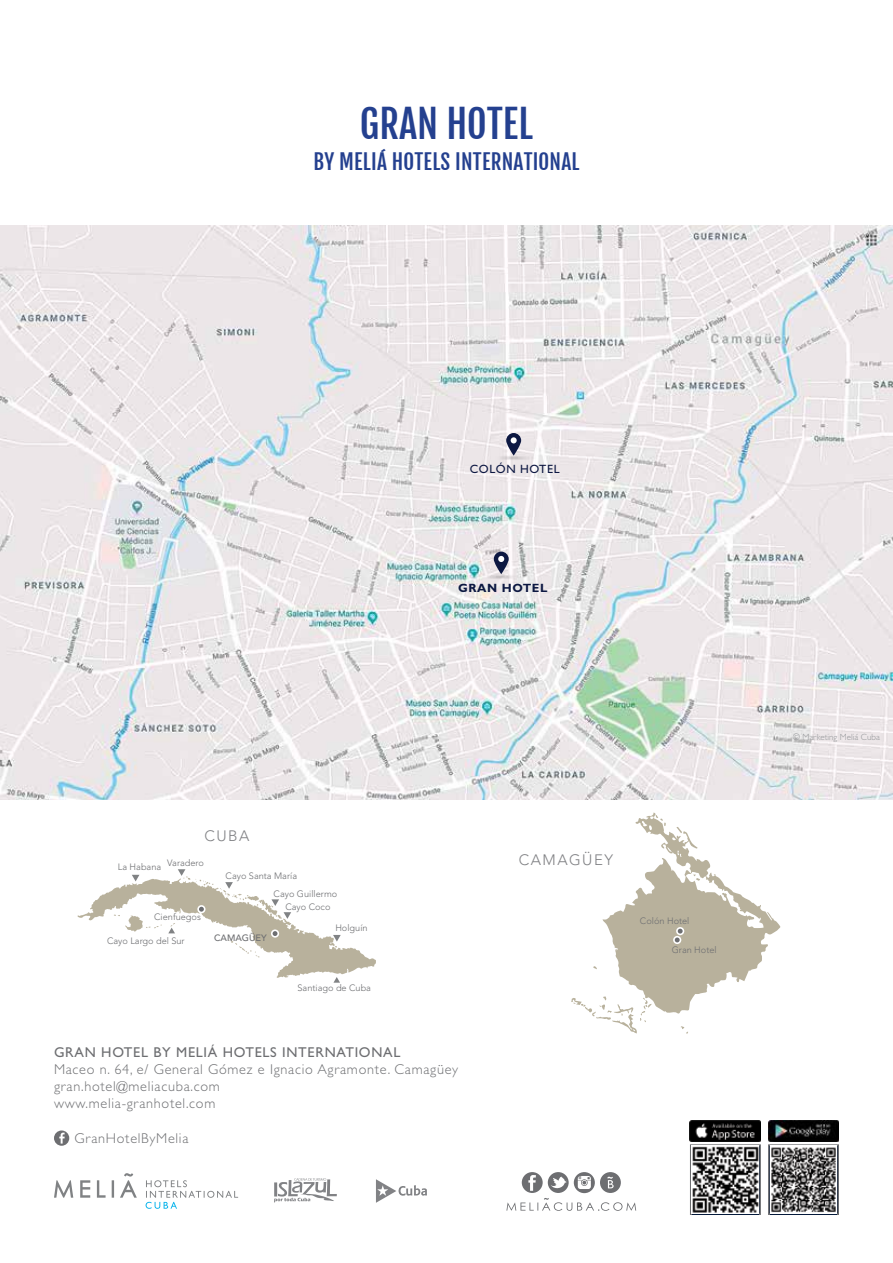
<style>
.page{position:relative;width:893px;height:1263px;background:#fff}
.page>*{position:absolute;margin:0;border:0;box-sizing:border-box;transform-origin:0 0}
.t1{font:38.25px "Fjalla One";color:#24408f}
.t2{font:21px "Fjalla One";letter-spacing:.01em;color:#24408f}
.t3{font:300 15px "Avenir LT Std";letter-spacing:.1em;color:#818285}
.t4{font:300 14.25px/17.1px "Gill Sans Std";letter-spacing:.05em;color:#6d6e71}
.t5{font:14.25px "Gill Sans Std";letter-spacing:.05em;color:#6d6e71}
.t6{font:12px "Gill Sans Std";letter-spacing:.05em;color:#0d1842}
.t7{font:700 12px "Gill Sans Std";letter-spacing:.05em;color:#0d1842}
.t8{font:300 9.15px/13px "Avenir LT Std";color:#6d6e71;text-align:center}
.t9{font:500 9.15px "Avenir LT Std";color:#6d6e71}
.t10{font:300 9px "Gill Sans Std";color:#919396}
</style>
<div class="page">
<img style="left:0;top:225px;width:893px;height:574px">
<svg style="left:54px;top:1130px;width:15px;height:16px"></svg>
<svg style="left:59px;top:1132px;width:6px;height:11px"></svg>
<svg style="left:376px;top:1179px;width:51px;height:24px"></svg>
<svg style="left:54px;top:1173px;width:184px;height:36px"></svg>
<svg style="left:690px;top:1144px;width:71px;height:71px"></svg>
<svg style="left:768px;top:1144px;width:71px;height:71px"></svg>
<img style="left:692px;top:1146px;width:67px;height:68px">
<img style="left:770px;top:1146px;width:67px;height:68px">
<img style="left:690px;top:1121px;width:71px;height:21px">
<img style="left:768px;top:1121px;width:71px;height:21px">
<svg style="left:274px;top:1178px;width:63px;height:24px"></svg>
<img style="left:492px;top:456px;width:43px;height:4px">
<svg style="left:506px;top:433px;width:15px;height:23px"></svg>
<svg style="left:77px;top:869px;width:299px;height:114px"></svg>
<div style="left:198px;top:906px;width:7px;height:6px;background:#6d6e71;border-radius:50%"></div>
<div style="left:197px;top:905px;width:9px;height:8px;border:2px solid #fff;border-radius:50%"></div>
<div style="left:272px;top:930px;width:6px;height:7px;background:#6d6e71;border-radius:50%"></div>
<div style="left:271px;top:929px;width:8px;height:9px;border:2px solid #fff;border-radius:50%"></div>
<svg style="left:571px;top:813px;width:209px;height:221px"></svg>
<div style="left:673px;top:936px;width:8px;height:8px;border:2px solid #fff;border-radius:50%"></div>
<img style="left:480px;top:574px;width:43px;height:5px">
<svg style="left:494px;top:552px;width:15px;height:22px"></svg>
<svg style="left:506px;top:1172px;width:130px;height:39px"></svg>
<h1 class="t1" style="left:360px;top:101px;width:174px">GRAN HOTEL</h1>
<h2 class="t2" style="left:313px;top:149px;width:268px">BY MELIÁ HOTELS INTERNATIONAL</h2>
<h3 class="t6" style="left:470px;top:462px;width:91px">COLÓN HOTEL</h3>
<h3 class="t7" style="left:458px;top:580px;width:91px">GRAN HOTEL</h3>
<h3 class="t3" style="left:204px;top:826px;width:47px">CUBA</h3>
<p class="t8" style="left:118px;top:858px;width:88px">La Habana Varadero</p>
<p class="t8" style="left:154px;top:911px;width:48px">Cienfuegos</p>
<p class="t8" style="left:107px;top:934px;width:79px">Cayo Largo del Sur</p>
<p class="t8" style="left:226px;top:869px;width:73px">Cayo Santa María</p>
<p class="t8" style="left:274px;top:887px;width:65px">Cayo Guillermo<br>Cayo Coco</p>
<p class="t8" style="left:335px;top:921px;width:34px">Holguín</p>
<p class="t9" style="left:214px;top:933px;width:54px">CAMAGÜEY</p>
<p class="t8" style="left:298px;top:981px;width:75px">Santiago de Cuba</p>
<h3 class="t5" style="left:54px;top:1044px;width:348px">GRAN HOTEL BY MELIÁ HOTELS INTERNATIONAL</h3>
<h3 class="t4" style="left:54px;top:1061px;width:406px">Maceo n. 64, e/ General Gómez e Ignacio Agramonte. Camagüey gran.hotel@meliacuba.com<br>www.melia-granhotel.com</h3>
<h3 class="t4" style="left:75px;top:1129px;width:115px">GranHotelByMelia</h3>
<h3 class="t3" style="left:519px;top:851px;width:96px">CAMAGÜEY</h3>
<p class="t8" style="left:640px;top:914px;width:51px">Colón Hotel</p>
<p class="t8" style="left:672px;top:943px;width:46px">Gran Hotel</p>
<p class="t10" style="left:793px;top:732px;width:89px">© Marketing Meliá Cuba</p>
</div>
